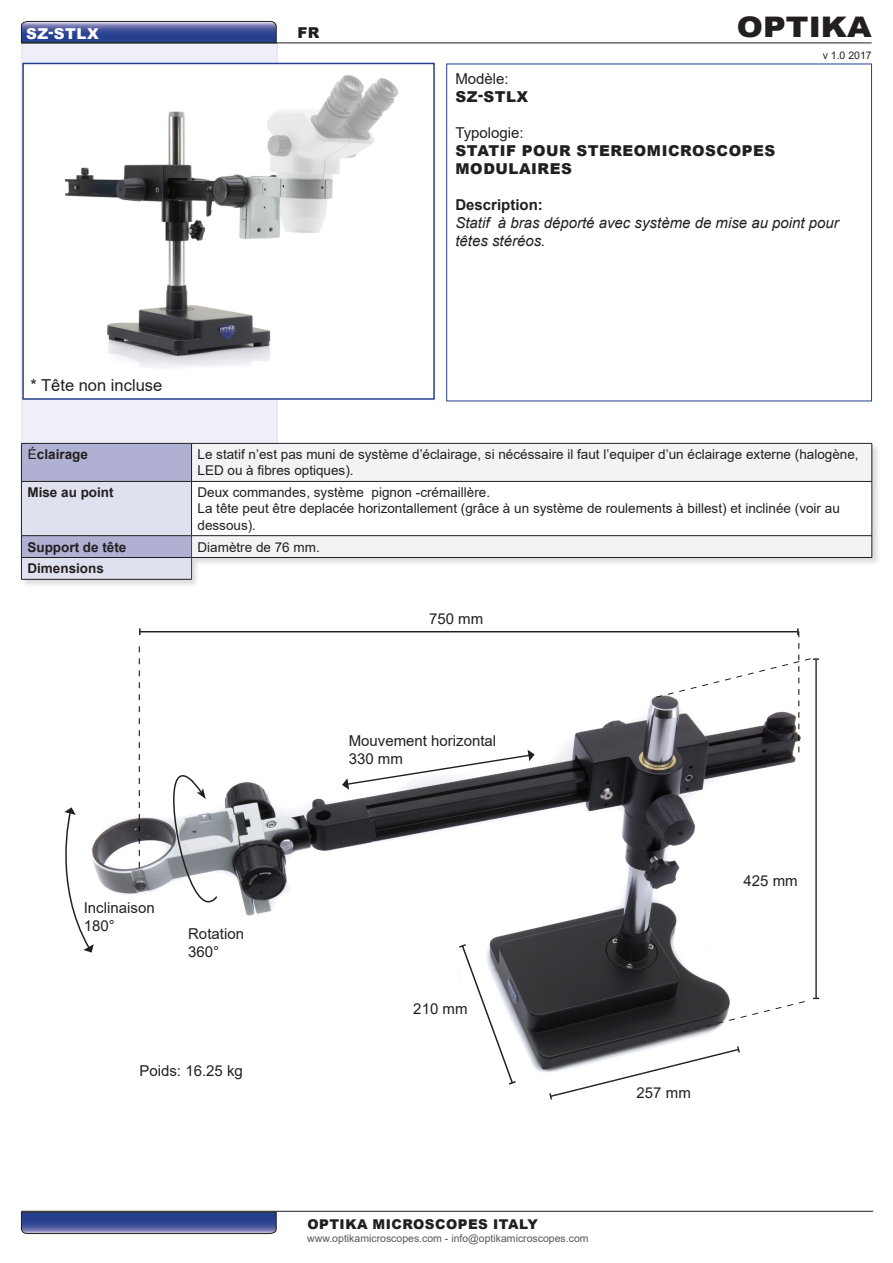
<style>
.page{position:relative;width:893px;height:1263px;background:#fff}
.page>*{position:absolute;margin:0;border:0;box-sizing:border-box;transform-origin:0 0}
.t1{font:900 28.35px "Arial";color:#231f20;scale:1.11 1}
.t2{font:16.5px "Arial";color:#231f20}
.t3{font:15px "Arial";color:#231f20}
.t4{font:italic 15px/18px "Arial";color:#231f20}
.t5{font:900 15px/18px "Arial";letter-spacing:.035em;color:#231f20}
.t6{font:700 15px "Arial";color:#231f20}
.t7{font:900 15px "Arial";letter-spacing:.035em;color:#fff}
.t8{font:13.5px/16.2px "Arial";color:#231f20}
.t9{font:700 13.5px "Arial";color:#231f20}
.t10{font:900 13.5px "Arial";letter-spacing:.035em;color:#231f20}
.t11{font:10.5px "Arial";color:#57585a}
.t12{font:10.5px "Arial";color:#231f20}
.s1{font-weight:400}
</style>
<div class="page">
<div style="left:21px;top:42px;width:257px;height:438px;background:#eff0f7;border:2px solid #e6e7e9"></div>
<svg style="left:21px;top:21px;width:256px;height:22px;background:#4b5996"></svg>
<hr style="left:21px;top:43px;width:851px;height:1px;background:#231f20">
<div style="left:21px;top:443px;width:860px;height:145px;background:#d1d2d4;opacity:.75"></div>
<div style="left:192px;top:444px;width:680px;height:113px;background:#f2f3f4"></div>
<div style="left:192px;top:481px;width:680px;height:55px;background:#fff"></div>
<hr style="left:192px;top:443px;width:680px;height:1px;background:#231f20">
<hr style="left:872px;top:443px;width:1px;height:38px;background:#231f20">
<hr style="left:191px;top:481px;width:681px;height:1px;background:#231f20">
<hr style="left:872px;top:482px;width:1px;height:53px;background:#231f20">
<hr style="left:21px;top:579px;width:171px;height:1px;background:#231f20">
<hr style="left:192px;top:535px;width:680px;height:1px;background:#231f20">
<svg style="left:872px;top:536px;width:1px;height:21px"></svg>
<hr style="left:192px;top:557px;width:680px;height:1px;background:#231f20">
<svg style="left:21px;top:443px;width:171px;height:136px;background:#c3c4d9"></svg>
<div style="left:446px;top:64px;width:426px;height:337px;border:1px solid #253f8e"></div>
<hr style="left:21px;top:1211px;width:852px;height:1px;background:#231f20">
<svg style="left:21px;top:1212px;width:256px;height:22px;background:#435393"></svg>
<div style="left:23px;top:63px;width:411px;height:336px;background:#fff"></div>
<img style="left:64px;top:75px;width:335px;height:293px">
<div style="left:22px;top:63px;width:413px;height:337px;border:2px solid #253f8e"></div>
<img style="left:90px;top:632px;width:730px;height:440px">
<hr style="left:815px;top:659px;width:2px;height:339px;background:#231f20">
<hr style="left:140px;top:631px;width:658px;height:1px;background:#231f20">
<svg style="left:139px;top:628px;width:2px;height:7px"></svg>
<svg style="left:682px;top:1001px;width:123px;height:32px"></svg>
<svg style="left:457px;top:943px;width:60px;height:142px"></svg>
<svg style="left:548px;top:1045px;width:193px;height:55px"></svg>
<svg style="left:64px;top:807px;width:30px;height:145px"></svg>
<svg style="left:171px;top:772px;width:48px;height:130px"></svg>
<svg style="left:656px;top:628px;width:163px;height:124px"></svg>
<svg style="left:139px;top:646px;width:1px;height:222px"></svg>
<svg style="left:342px;top:750px;width:193px;height:40px"></svg>
<p class="t7" style="left:26px;top:22px;width:74px">SZ-STLX</p>
<p class="t2" style="left:31px;top:374px;width:133px">* Tête non incluse</p>
<p class="t5" style="left:298px;top:23px;width:23px">FR</p>
<p class="t1" style="left:737px;top:7px;width:123px">OPTIKA</p>
<p class="t12" style="left:823px;top:48px;width:51px">v 1.0 2017</p>
<p class="t3" style="left:455px;top:68px;width:55px">Modèle:</p>
<p class="t5" style="left:456px;top:87px;width:74px">SZ-STLX</p>
<p class="t3" style="left:455px;top:122px;width:70px">Typologie:</p>
<p class="t5" style="left:456px;top:141px;width:321px">STATIF POUR STEREOMICROSCOPES<br>MODULAIRES</p>
<p class="t6" style="left:455px;top:194px;width:89px">Description:</p>
<p class="t4" style="left:455px;top:214px;width:385px">Statif à bras déporté avec système de mise au point pour têtes stéréos.</p>
<p class="t9" style="left:28px;top:445px;width:62px"><span class="s1">É</span>clairage</p>
<p class="t8" style="left:198px;top:446px;width:663px">Le statif n’est pas muni de système d’éclairage, si nécéssaire il faut l’equiper d’un éclairage externe (halogène,</p>
<p class="t8" style="left:198px;top:462px;width:158px">LED ou à fibres optiques).</p>
<p class="t9" style="left:27px;top:483px;width:88px">Mise au point</p>
<p class="t8" style="left:198px;top:484px;width:294px">Deux commandes, système pignon -crémaillère.</p>
<p class="t8" style="left:198px;top:500px;width:644px">La tête peut être deplacée horizontallement (grâce à un système de roulements à billest) et inclinée (voir au dessous).</p>
<p class="t9" style="left:27px;top:537px;width:101px">Support de tête</p>
<p class="t8" style="left:198px;top:539px;width:124px">Diamètre de 76 mm.</p>
<p class="t9" style="left:27px;top:559px;width:78px">Dimensions</p>
<p class="t3" style="left:429px;top:609px;width:56px">750 mm</p>
<p class="t3" style="left:84px;top:898px;width:72px">Inclinaison</p>
<p class="t3" style="left:84px;top:916px;width:33px">180°</p>
<p class="t3" style="left:188px;top:923px;width:57px">Rotation</p>
<p class="t3" style="left:188px;top:941px;width:33px">360°</p>
<p class="t3" style="left:139px;top:1060px;width:105px">Poids: 16.25 kg</p>
<p class="t3" style="left:349px;top:730px;width:149px">Mouvement horizontal</p>
<p class="t3" style="left:349px;top:748px;width:56px">330 mm</p>
<p class="t3" style="left:413px;top:999px;width:56px">210 mm</p>
<p class="t10" style="left:307px;top:1214px;width:232px">OPTIKA MICROSCOPES ITALY</p>
<p class="t11" style="left:307px;top:1231px;width:283px">www.optikamicroscopes.com - info@optikamicroscopes.com</p>
<p class="t3" style="left:637px;top:1082px;width:56px">257 mm</p>
<p class="t3" style="left:743px;top:871px;width:56px">425 mm</p>
</div>
